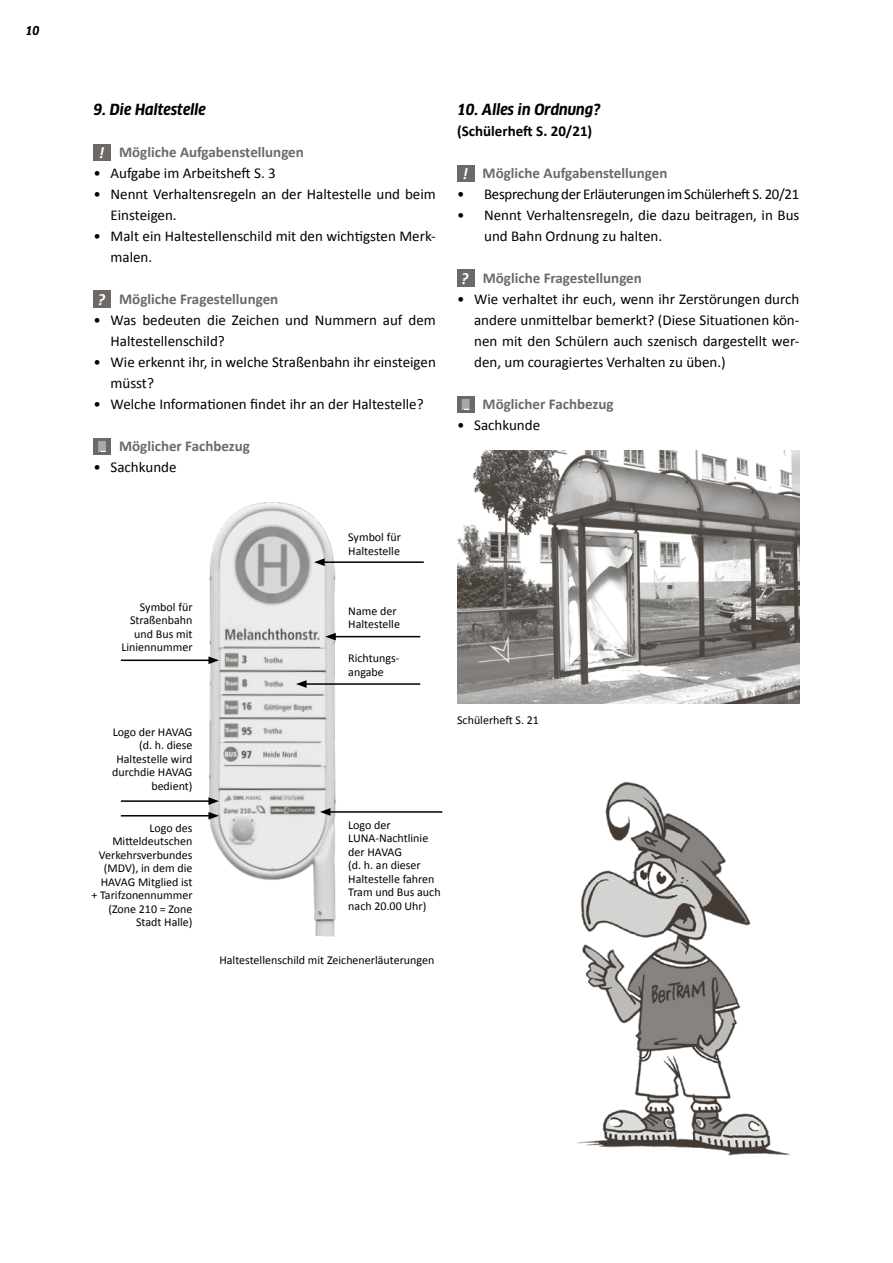
<style>
.page{position:relative;width:893px;height:1263px;background:#fff}
.page>*{position:absolute;margin:0;border:0;box-sizing:border-box;transform-origin:0 0}
.t1{font:15px/21px "Calibri";color:#000}
.t2{font:700 15px "Calibri";color:#6d6966}
.t3{font:15px "Calibri";letter-spacing:-.02em;color:#000}
.t4{font:italic 700 15px "Clan OT Narr";color:#000}
.t5{font:700 15px "Calibri";color:#000}
.t6{font:12px/13.5px "Calibri";color:#000}
.t7{font:italic 700 12px "Clan OT Narr";color:#000}
.s1{font-style:italic;font-size:16.2px;color:#fff}
.s2{font-style:italic;font-size:16.35px;color:#fff}
</style>
<div class="page">
<img style="left:458px;top:451px;width:341px;height:252px">
<img style="left:578px;top:782px;width:213px;height:374px">
<div style="left:94px;top:144px;width:17px;height:17px;background:#6d6966"></div>
<div style="left:94px;top:291px;width:17px;height:17px;background:#6d6966"></div>
<div style="left:94px;top:438px;width:17px;height:17px;background:#6d6966"></div>
<svg style="left:98px;top:441px;width:8px;height:11px"></svg>
<div style="left:457px;top:165px;width:17px;height:17px;background:#6d6966"></div>
<div style="left:457px;top:270px;width:17px;height:17px;background:#6d6966"></div>
<div style="left:457px;top:396px;width:17px;height:17px;background:#6d6966"></div>
<svg style="left:462px;top:399px;width:8px;height:11px"></svg>
<img style="left:190px;top:502px;width:177px;height:435px">
<hr style="left:333px;top:636px;width:87px;height:1px;background:#000">
<svg style="left:325px;top:633px;width:11px;height:7px"></svg>
<hr style="left:304px;top:683px;width:116px;height:2px;background:#000">
<svg style="left:296px;top:680px;width:11px;height:8px"></svg>
<hr style="left:322px;top:561px;width:102px;height:2px;background:#000">
<svg style="left:314px;top:558px;width:11px;height:8px"></svg>
<hr style="left:328px;top:811px;width:114px;height:2px;background:#000">
<svg style="left:320px;top:808px;width:10px;height:8px"></svg>
<hr style="left:121px;top:659px;width:90px;height:2px;background:#000">
<svg style="left:208px;top:656px;width:11px;height:8px"></svg>
<hr style="left:121px;top:815px;width:90px;height:1px;background:#000">
<svg style="left:208px;top:812px;width:11px;height:7px"></svg>
<hr style="left:121px;top:800px;width:90px;height:2px;background:#000">
<svg style="left:208px;top:797px;width:11px;height:8px"></svg>
<p class="t7" style="left:26px;top:24px;width:16px">10</p>
<p class="t4" style="left:94px;top:100px;width:114px">9. Die Haltestelle</p>
<p class="t2" style="left:99px;top:142px;width:207px"><span class="s1">!</span> Mögliche Aufgabenstellungen</p>
<p class="t1" style="left:94px;top:162px;width:184px">• Aufgabe im Arbeitsheft S. 3</p>
<p class="t1" style="left:111px;top:183px;width:327px;text-indent:-17px">• Nennt Verhaltensregeln an der Haltestelle und beim<br>Einsteigen.</p>
<p class="t1" style="left:111px;top:225px;width:327px;text-indent:-17px">• Malt ein Haltestellenschild mit den wichtigsten Merk&shy;malen.</p>
<p class="t2" style="left:97px;top:289px;width:182px"><span class="s2">?</span> Mögliche Fragestellungen</p>
<p class="t1" style="left:111px;top:309px;width:327px;text-indent:-17px">• Was bedeuten die Zeichen und Nummern auf dem<br>Haltestellenschild?</p>
<p class="t1" style="left:111px;top:351px;width:327px;text-indent:-17px">• Wie erkennt ihr, in welche Straßenbahn ihr einsteigen müsst?</p>
<p class="t1" style="left:94px;top:393px;width:332px">• Welche Informationen findet ihr an der Haltestelle?</p>
<p class="t2" style="left:119px;top:436px;width:132px">Möglicher Fachbezug</p>
<p class="t1" style="left:94px;top:456px;width:85px">• Sachkunde</p>
<p class="t4" style="left:457px;top:100px;width:145px">10. Alles in Ordnung?</p>
<p class="t5" style="left:457px;top:121px;width:137px">(Schülerheft S. 20/21)</p>
<p class="t2" style="left:462px;top:163px;width:207px"><span class="s1">!</span> Mögliche Aufgabenstellungen</p>
<p class="t3" style="left:457px;top:184px;width:344px">• Besprechung der Erläuterungen im Schülerheft S. 20/21</p>
<p class="t1" style="left:484px;top:204px;width:317px;text-indent:-27px">• Nennt Verhaltensregeln, die dazu beitragen, in Bus und Bahn Ordnung zu halten.</p>
<p class="t2" style="left:461px;top:268px;width:182px"><span class="s2">?</span> Mögliche Fragestellungen</p>
<p class="t1" style="left:474px;top:288px;width:327px;text-align:justify;text-indent:-17px">• Wie verhaltet ihr euch, wenn ihr Zerstörungen durch andere unmittelbar bemerkt? (Diese Situationen kön&shy;nen mit den Schülern auch szenisch dargestellt wer&shy;den, um couragiertes Verhalten zu üben.)</p>
<p class="t2" style="left:483px;top:394px;width:132px">Möglicher Fachbezug</p>
<p class="t1" style="left:457px;top:414px;width:85px">• Sachkunde</p>
<p class="t6" style="left:121px;top:600px;width:73px;text-align:right">Symbol für<br>Straßenbahn und Bus mit<br>Liniennummer</p>
<p class="t6" style="left:112px;top:725px;width:82px;text-align:right">Logo der HAVAG (d. h. diese<br>Haltestelle wird durchdie HAVAG bedient)</p>
<p class="t6" style="left:91px;top:821px;width:103px;text-align:right">Logo des<br>Mitteldeutschen<br>Verkehrsverbundes (MDV), in dem die<br>HAVAG Mitglied ist<br>+ Tarifzonennummer (Zone 210 = Zone<br>Stadt Halle)</p>
<p class="t6" style="left:348px;top:530px;width:54px">Symbol für<br>Haltestelle</p>
<p class="t6" style="left:348px;top:604px;width:53px">Name der<br>Haltestelle</p>
<p class="t6" style="left:348px;top:651px;width:53px">Richtungs&shy;angabe</p>
<p class="t6" style="left:457px;top:713px;width:83px">Schülerheft S. 21</p>
<p class="t6" style="left:348px;top:818px;width:94px">Logo der<br>LUNA-Nachtlinie der HAVAG<br>(d. h. an dieser<br>Haltestelle fahren<br>Tram und Bus auch nach 20.00 Uhr)</p>
<p class="t6" style="left:219px;top:953px;width:216px">Haltestellenschild mit Zeichenerläuterungen</p>
</div>
